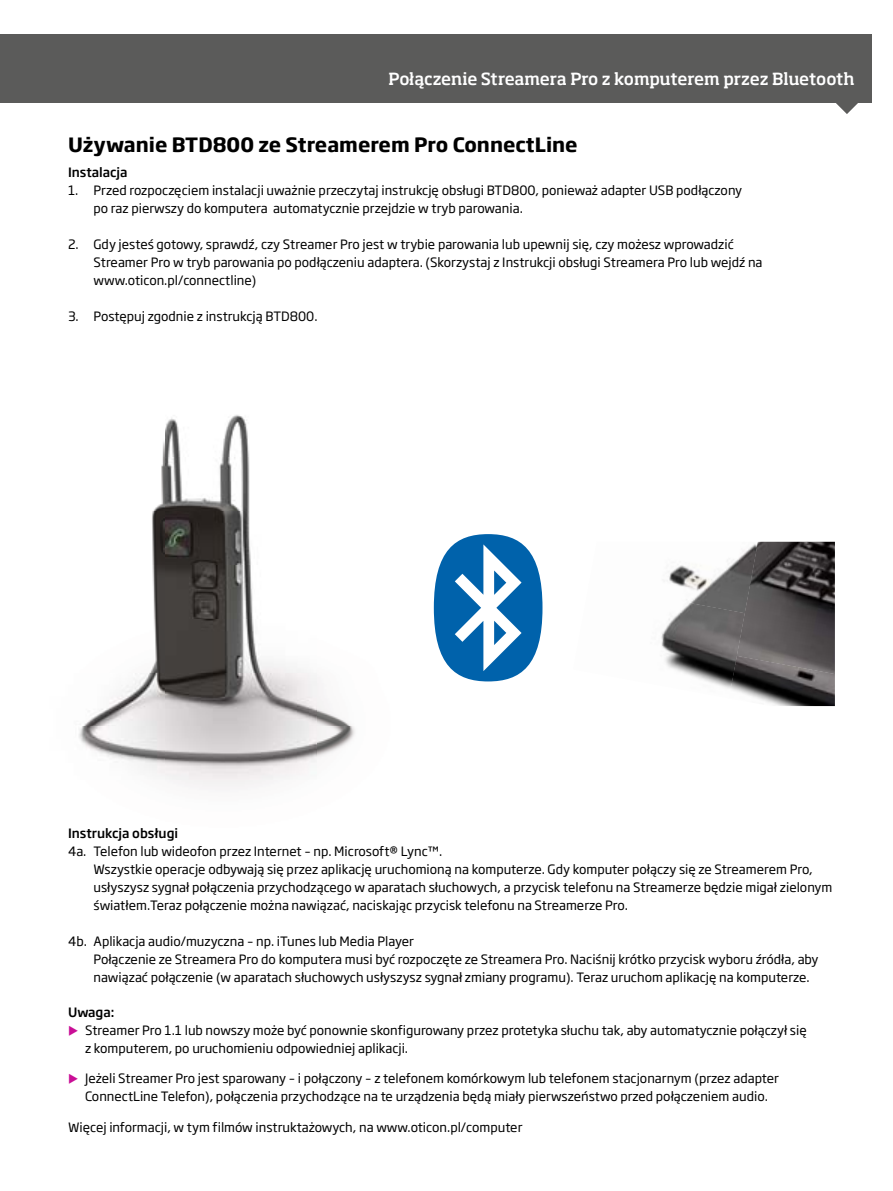
<style>
.page{position:relative;width:893px;height:1191px;background:#fff}
.page>*{position:absolute;margin:0;border:0;box-sizing:border-box;transform-origin:0 0}
.t1{font:700 19.5px "Soho Gothic Pro";color:#000}
.t2{font:500 16.5px "Soho Pro";letter-spacing:-.015em;color:#fff}
.t3{font:12.75px/18px "Soho Gothic Pro";color:#000}
.t4{font:500 12.75px "Soho Gothic Pro";color:#000}
.s1{color:#c90e96}
</style>
<div class="page">
<div style="left:0;top:34px;width:872px;height:68px;background:#5b5b5a"></div>
<svg style="left:835px;top:102px;width:24px;height:12px"></svg>
<img style="left:669px;top:559px;width:68px;height:25px">
<img style="left:737px;top:542px;width:98px;height:113px">
<img style="left:661px;top:584px;width:84px;height:105px">
<img style="left:729px;top:655px;width:106px;height:51px">
<svg style="left:434px;top:534px;width:108px;height:147px"></svg>
<img style="left:79px;top:415px;width:276px;height:375px">
<p class="t2" style="left:389px;top:67px;width:468px">Połączenie Streamera Pro z komputerem przez Bluetooth</p>
<h1 class="t1" style="left:68px;top:129px;width:511px">Używanie BTD800 ze Streamerem Pro ConnectLine</h1>
<p class="t4" style="left:68px;top:162px;width:61px">Instalacja</p>
<p class="t3" style="left:94px;top:180px;width:650px;text-indent:-26px">1. Przed rozpoczęciem instalacji uważnie przeczytaj instrukcję obsługi BTD800, ponieważ adapter USB podłączony po raz pierwszy do komputera automatycznie przejdzie w tryb parowania.</p>
<p class="t3" style="left:94px;top:234px;width:670px;text-indent:-26px">2. Gdy jesteś gotowy, sprawdź, czy Streamer Pro jest w trybie parowania lub upewnij się, czy możesz wprowadzić<br>Streamer Pro w tryb parowania po podłączeniu adaptera. (Skorzystaj z Instrukcji obsługi Streamera Pro lub wejdź na www.oticon.pl/connectline)</p>
<p class="t3" style="left:68px;top:306px;width:251px">3. Postępuj zgodnie z instrukcją BTD800.</p>
<p class="t4" style="left:68px;top:823px;width:112px">Instrukcja obsługi</p>
<p class="t3" style="left:94px;top:841px;width:740px;text-indent:-26px">4a. Telefon lub wideofon przez Internet – np. Microsoft® Lync™.<br>Wszystkie operacje odbywają się przez aplikację uruchomioną na komputerze. Gdy komputer połączy się ze Streamerem Pro, usłyszysz sygnał połączenia przychodzącego w aparatach słuchowych, a przycisk telefonu na Streamerze będzie migał zielonym światłem.Teraz połączenie można nawiązać, naciskając przycisk telefonu na Streamerze Pro.</p>
<p class="t3" style="left:94px;top:931px;width:726px;text-indent:-26px">4b. Aplikacja audio/muzyczna – np. iTunes lub Media Player<br>Połączenie ze Streamera Pro do komputera musi być rozpoczęte ze Streamera Pro. Naciśnij krótko przycisk wyboru źródła, aby nawiązać połączenie (w aparatach słuchowych usłyszysz sygnał zmiany programu). Teraz uruchom aplikację na komputerze.</p>
<p class="t4" style="left:68px;top:1002px;width:48px">Uwaga:</p>
<p class="t3" style="left:85px;top:1020px;width:723px;text-indent:-17px"><span class="s1">◆</span> Streamer Pro 1.1 lub nowszy może być ponownie skonfigurowany przez protetyka słuchu tak, aby automatycznie połączył się z komputerem, po uruchomieniu odpowiedniej aplikacji.</p>
<p class="t3" style="left:68px;top:1069px;width:712px;text-align:center"><span class="s1">◆</span> Jeżeli Streamer Pro jest sparowany – i połączony – z telefonem komórkowym lub telefonem stacjonarnym (przez adapter<br>ConnectLine Telefon), połączenia przychodzące na te urządzenia będą miały pierwszeństwo przed połączeniem audio.</p>
<p class="t3" style="left:68px;top:1117px;width:456px">Więcej informacji, w tym filmów instruktażowych, na www.oticon.pl/computer</p>
</div>
